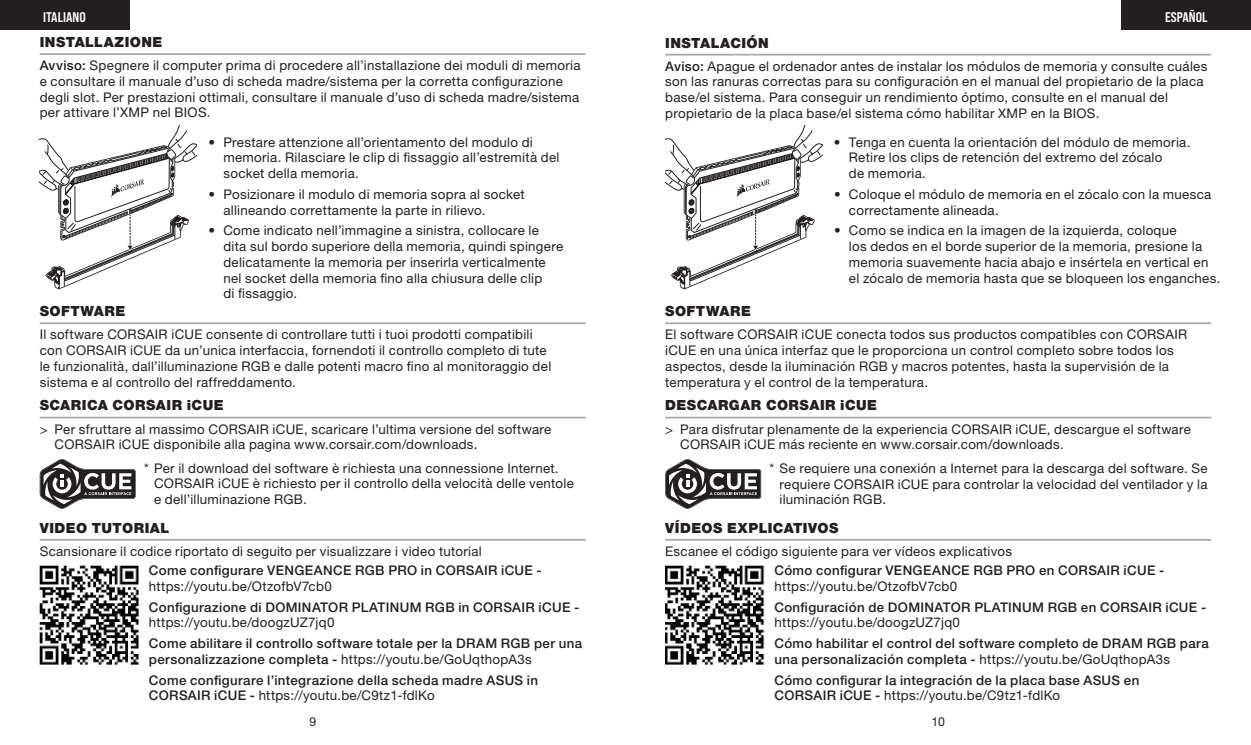
<style>
.page{position:relative;width:1251px;height:745px;background:#fff}
.page>*{position:absolute;margin:0;border:0;box-sizing:border-box;transform-origin:0 0}
.t1{font:900 14px "Helvetica Neue LT Pro";letter-spacing:.035em;color:#231f20}
.t2{font:14px "Bebas Neue Pro Sm E Bd";color:#fff}
.t3{font:13.3px/15.8px "Helvetica Neue LT Pro";letter-spacing:.02em;color:#231f20}
.t4{font:500 13.3px/15.8px "Helvetica Neue LT Pro";letter-spacing:.025em;color:#231f20}
.t5{font:12.25px "Helvetica Neue LT Pro";color:#231f20}
.s1{font-weight:500}
.s2{font-weight:400}
</style>
<div class="page">
<div style="left:1121px;top:0;width:129px;height:30px;background:#231f20"></div>
<div style="left:0;top:0;width:129px;height:30px;background:#231f20"></div>
<img style="left:40px;top:565px;width:99px;height:99px">
<hr style="left:40px;top:538px;width:545px;height:2px;background:#a8a9ad">
<svg style="left:40px;top:459px;width:96px;height:49px"></svg>
<hr style="left:40px;top:416px;width:545px;height:2px;background:#a8a9ad">
<hr style="left:40px;top:322px;width:545px;height:2px;background:#a8a9ad">
<hr style="left:40px;top:53px;width:545px;height:2px;background:#a8a9ad">
<img style="left:665px;top:565px;width:99px;height:99px">
<hr style="left:665px;top:538px;width:545px;height:2px;background:#a8a9ad">
<svg style="left:665px;top:459px;width:96px;height:49px"></svg>
<hr style="left:665px;top:416px;width:545px;height:2px;background:#a8a9ad">
<hr style="left:665px;top:322px;width:545px;height:2px;background:#a8a9ad">
<hr style="left:665px;top:54px;width:545px;height:1px;background:#a8a9ad">
<svg style="left:40px;top:125px;width:156px;height:164px"></svg>
<svg style="left:665px;top:125px;width:156px;height:164px"></svg>
<p class="t2" style="left:43px;top:9px;width:44px">ITALIANO</p>
<p class="t2" style="left:1164px;top:9px;width:44px">ESPAÑOL</p>
<p class="t1" style="left:40px;top:33px;width:124px">INSTALLAZIONE</p>
<p class="t3" style="left:40px;top:57px;width:542px"><span class="s1">Avviso:</span> Spegnere il computer prima di procedere all’installazione dei moduli di memoria e consultare il manuale d’uso di scheda madre/sistema per la corretta configurazione degli slot. Per prestazioni ottimali, consultare il manuale d’uso di scheda madre/sistema per attivare l’XMP nel BIOS.</p>
<p class="t3" style="left:223px;top:133px;width:337px;text-indent:-15px">• Prestare attenzione all’orientamento del modulo di memoria. Rilasciare le clip di fissaggio all’estremità del socket della memoria.</p>
<p class="t3" style="left:223px;top:186px;width:303px;text-indent:-15px">• Posizionare il modulo di memoria sopra al socket allineando correttamente la parte in rilievo.</p>
<p class="t3" style="left:223px;top:222px;width:341px;text-indent:-15px">• Come indicato nell’immagine a sinistra, collocare le dita sul bordo superiore della memoria, quindi spingere delicatamente la memoria per inserirla verticalmente nel socket della memoria fino alla chiusura delle clip<br>di fissaggio.</p>
<p class="t1" style="left:40px;top:302px;width:87px">SOFTWARE</p>
<p class="t3" style="left:40px;top:326px;width:513px">Il software CORSAIR iCUE consente di controllare tutti i tuoi prodotti compatibili con CORSAIR iCUE da un’unica interfaccia, fornendoti il controllo completo di tute le funzionalità, dall’illuminazione RGB e dalle potenti macro fino al monitoraggio del sistema e al controllo del raffreddamento.</p>
<p class="t1" style="left:40px;top:397px;width:185px">SCARICA CORSAIR iCUE</p>
<p class="t3" style="left:55px;top:420px;width:498px;text-indent:-15px">&gt; Per sfruttare al massimo CORSAIR iCUE, scaricare l’ultima versione del software<br>CORSAIR iCUE disponibile alla pagina www.corsair.com/downloads.</p>
<p class="t3" style="left:154px;top:459px;width:421px;text-indent:-10px">* Per il download del software è richiesta una connessione Internet.<br>CORSAIR iCUE è richiesto per il controllo della velocità delle ventole e dell’illuminazione RGB.</p>
<p class="t1" style="left:40px;top:519px;width:131px">VIDEO TUTORIAL</p>
<p class="t3" style="left:40px;top:542px;width:443px">Scansionare il codice riportato di seguito per visualizzare i video tutorial</p>
<p class="t4" style="left:149px;top:562px;width:394px">Come configurare VENGEANCE RGB PRO in CORSAIR iCUE -</p>
<p class="t3" style="left:149px;top:577px;width:184px">https://youtu.be/OtzofbV7cb0</p>
<p class="t4" style="left:149px;top:598px;width:432px">Configurazione di DOMINATOR PLATINUM RGB in CORSAIR iCUE -</p>
<p class="t3" style="left:149px;top:614px;width:187px">https://youtu.be/doogzUZ7jq0</p>
<p class="t4" style="left:149px;top:635px;width:434px">Come abilitare il controllo software totale per la DRAM RGB per una personalizzazione completa - <span class="s2">https://youtu.be/GoUqthopA3s</span></p>
<p class="t4" style="left:149px;top:671px;width:390px">Come configurare l’integrazione della scheda madre ASUS in<br>CORSAIR iCUE - <span class="s2">https://youtu.be/C9tz1-fdlKo</span></p>
<p class="t1" style="left:665px;top:34px;width:105px">INSTALACIÓN</p>
<p class="t3" style="left:665px;top:58px;width:543px"><span class="s1">Aviso:</span> Apague el ordenador antes de instalar los módulos de memoria y consulte cuáles son las ranuras correctas para su configuración en el manual del propietario de la placa base/el sistema. Para conseguir un rendimiento óptimo, consulte en el manual del propietario de la placa base/el sistema cómo habilitar XMP en la BIOS.</p>
<p class="t3" style="left:848px;top:133px;width:343px;text-indent:-15px">• Tenga en cuenta la orientación del módulo de memoria.<br>Retire los clips de retención del extremo del zócalo<br>de memoria.</p>
<p class="t3" style="left:848px;top:186px;width:364px;text-indent:-15px">• Coloque el módulo de memoria en el zócalo con la muesca correctamente alineada.</p>
<p class="t3" style="left:848px;top:222px;width:373px;text-indent:-15px">• Como se indica en la imagen de la izquierda, coloque<br>los dedos en el borde superior de la memoria, presione la memoria suavemente hacia abajo e insértela en vertical en el zócalo de memoria hasta que se bloqueen los enganches.</p>
<p class="t1" style="left:665px;top:302px;width:87px">SOFTWARE</p>
<p class="t3" style="left:665px;top:326px;width:523px">El software CORSAIR iCUE conecta todos sus productos compatibles con CORSAIR iCUE en una única interfaz que le proporciona un control completo sobre todos los aspectos, desde la iluminación RGB y macros potentes, hasta la supervisión de la temperatura y el control de la temperatura.</p>
<p class="t1" style="left:665px;top:397px;width:213px">DESCARGAR CORSAIR iCUE</p>
<p class="t3" style="left:680px;top:420px;width:512px;text-indent:-15px">&gt; Para disfrutar plenamente de la experiencia CORSAIR iCUE, descargue el software<br>CORSAIR iCUE más reciente en www.corsair.com/downloads.</p>
<p class="t3" style="left:779px;top:459px;width:429px;text-align:justify;text-indent:-10px">* Se requiere una conexión a Internet para la descarga del software. Se requiere CORSAIR iCUE para controlar la velocidad del ventilador y la iluminación RGB.</p>
<p class="t1" style="left:665px;top:519px;width:175px">VÍDEOS EXPLICATIVOS</p>
<p class="t3" style="left:665px;top:542px;width:348px">Escanee el código siguiente para ver vídeos explicativos</p>
<p class="t4" style="left:774px;top:562px;width:391px">Cómo configurar VENGEANCE RGB PRO en CORSAIR iCUE -</p>
<p class="t3" style="left:774px;top:577px;width:184px">https://youtu.be/OtzofbV7cb0</p>
<p class="t4" style="left:774px;top:598px;width:433px">Configuración de DOMINATOR PLATINUM RGB en CORSAIR iCUE -</p>
<p class="t3" style="left:774px;top:614px;width:187px">https://youtu.be/doogzUZ7jq0</p>
<p class="t4" style="left:774px;top:635px;width:436px">Cómo habilitar el control del software completo de DRAM RGB para una personalización completa - <span class="s2">https://youtu.be/GoUqthopA3s</span></p>
<p class="t4" style="left:774px;top:671px;width:366px">Cómo configurar la integración de la placa base ASUS en<br>CORSAIR iCUE - <span class="s2">https://youtu.be/C9tz1-fdlKo</span></p>
<p class="t5" style="left:309px;top:713px;width:8px">9</p>
<p class="t5" style="left:931px;top:713px;width:15px">10</p>
</div>
